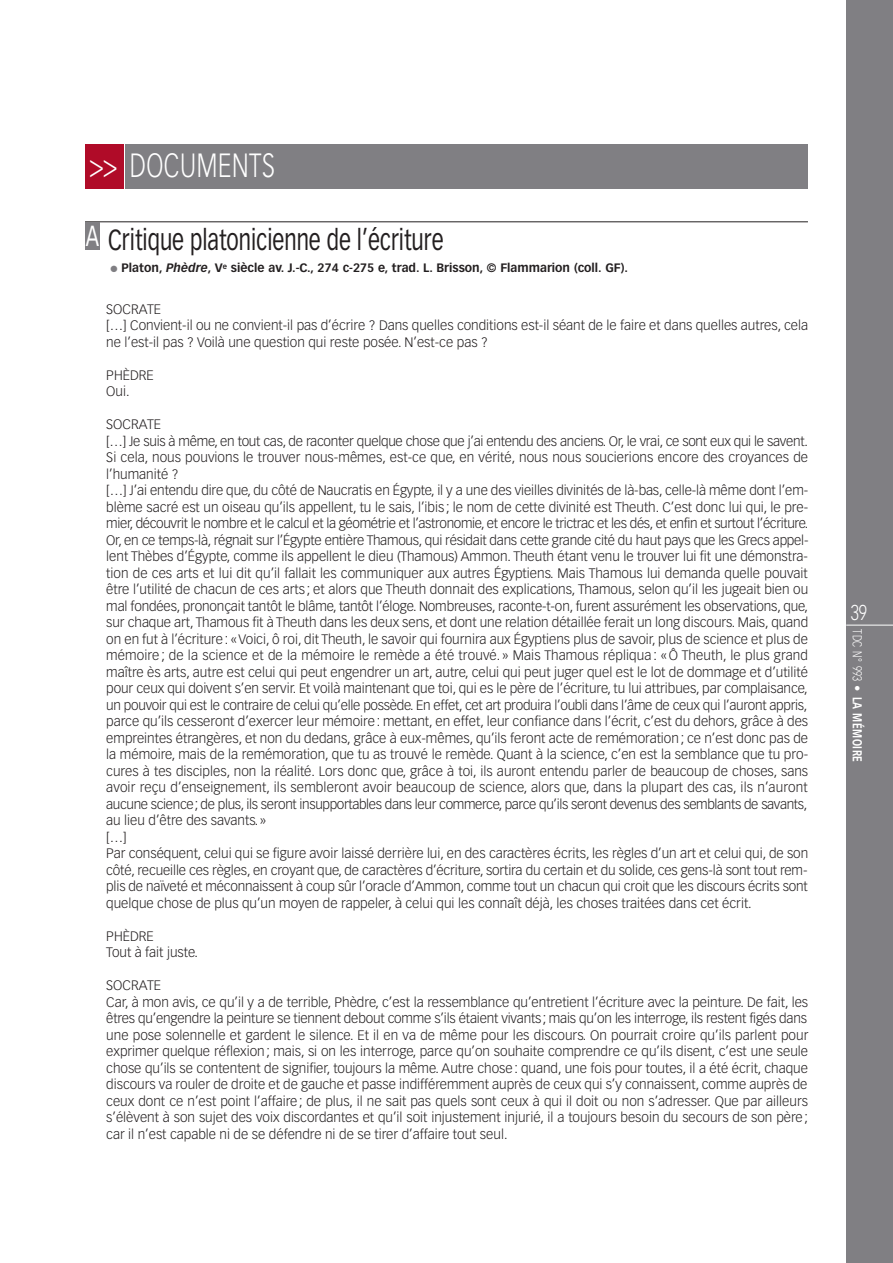
<style>
.page{position:relative;width:893px;height:1263px;background:#fff}
.page>*{position:absolute;margin:0;border:0;box-sizing:border-box;transform-origin:0 0}
.t1{font:300 33px "Vectora LH";letter-spacing:.025em;color:#fff;scale:.75 1}
.t2{font:28.5px "Vectora LH";color:#231f20;scale:.75 1}
.t3{font:28.5px "Vectora LH";color:#fff;scale:.7 1}
.t4{font:300 21px "Vectora LH";color:#fff;scale:.75 1}
.t5{font:300 13.5px/16.5px "Vectora LH";color:#231f20}
.t6{font:300 12.75px "Vectora LH";letter-spacing:.05em;color:#fff;scale:.75 1}
.t7{font:700 12px "Vectora LH";color:#231f20}
.s1{color:#807f83}
.s2{font-style:italic}
.s3{font-weight:700}
</style>
<div class="page">
<div style="left:846px;top:0;width:47px;height:1263px;background:#807f83"></div>
<hr style="left:85px;top:221px;width:723px;height:1px;background:#231f20">
<div style="left:85px;top:222px;width:15px;height:28px;background:#807f83"></div>
<hr style="left:846px;top:625px;width:47px;height:1px;background:#fff">
<div style="left:125px;top:145px;width:683px;height:44px;background:#807f83"></div>
<div style="left:85px;top:145px;width:38px;height:44px;background:#b00b28"></div>
<h1 class="t1" style="left:89px;top:151px;width:249px">&gt;&gt; DOCUMENTS</h1>
<h2 class="t3" style="left:86px;top:223px;width:21px">A</h2>
<h2 class="t2" style="left:108px;top:228px;width:449px">Critique platonicienne de l’écriture</h2>
<p class="t7" style="left:111px;top:263px;width:519px"><span class="s1">●</span> Platon, <span class="s2">Phèdre</span>, V<sup>e</sup> siècle av. J.-C., 274 c-275 e, trad. L. Brisson, © Flammarion (coll. GF).</p>
<p class="t5" style="left:106px;top:302px;width:703px">SOCRATE<br>[…] Convient-il ou ne convient-il pas d’écrire ? Dans quelles conditions est-il séant de le faire et dans quelles autres, cela ne l’est-il pas ? Voilà une question qui reste posée. N’est-ce pas ?</p>
<p class="t5" style="left:106px;top:368px;width:49px">PHÈDRE<br>Oui.</p>
<p class="t5" style="left:106px;top:417px;width:704px">SOCRATE<br>[…] Je suis à même, en tout cas, de raconter quelque chose que j’ai entendu des anciens. Or, le vrai, ce sont eux qui le savent.<br>Si cela, nous pouvions le trouver nous-mêmes, est-ce que, en vérité, nous nous soucierions encore des croyances de l’humanité ?<br>[…] J’ai entendu dire que, du côté de Naucratis en Égypte, il y a une des vieilles divinités de là-bas, celle-là même dont l’em&shy;blème sacré est un oiseau qu’ils appellent, tu le sais, l’ibis ; le nom de cette divinité est Theuth. C’est donc lui qui, le pre&shy;mier, découvrit le nombre et le calcul et la géométrie et l’astronomie, et encore le trictrac et les dés, et enfin et surtout l’écriture.<br>Or, en ce temps-là, régnait sur l’Égypte entière Thamous, qui résidait dans cette grande cité du haut pays que les Grecs appel&shy;lent Thèbes d’Égypte, comme ils appellent le dieu (Thamous) Ammon. Theuth étant venu le trouver lui fit une démonstra&shy;tion de ces arts et lui dit qu’il fallait les communiquer aux autres Égyptiens. Mais Thamous lui demanda quelle pouvait être l’utilité de chacun de ces arts ; et alors que Theuth donnait des explications, Thamous, selon qu’il les jugeait bien ou mal fondées, prononçait tantôt le blâme, tantôt l’éloge. Nombreuses, raconte-t-on, furent assurément les observations, que, sur chaque art, Thamous fit à Theuth dans les deux sens, et dont une relation détaillée ferait un long discours. Mais, quand on en fut à l’écriture: «Voici, ô roi, dit Theuth, le savoir qui fournira aux Égyptiens plus de savoir, plus de science et plus de mémoire ; de la science et de la mémoire le remède a été trouvé. » Mais Thamous répliqua : « Ô Theuth, le plus grand maître ès arts, autre est celui qui peut engendrer un art, autre, celui qui peut juger quel est le lot de dommage et d’utilité pour ceux qui doivent s’en servir. Et voilà maintenant que toi, qui es le père de l’écriture, tu lui attribues, par complaisance, un pouvoir qui est le contraire de celui qu’elle possède. En effet, cet art produira l’oubli dans l’âme de ceux qui l’auront appris, parce qu’ils cesseront d’exercer leur mémoire : mettant, en effet, leur confiance dans l’écrit, c’est du dehors, grâce à des empreintes étrangères, et non du dedans, grâce à eux-mêmes, qu’ils feront acte de remémoration ; ce n’est donc pas de la mémoire, mais de la remémoration, que tu as trouvé le remède. Quant à la science, c’en est la semblance que tu pro&shy;cures à tes disciples, non la réalité. Lors donc que, grâce à toi, ils auront entendu parler de beaucoup de choses, sans avoir reçu d’enseignement, ils sembleront avoir beaucoup de science, alors que, dans la plupart des cas, ils n’auront aucune science; de plus, ils seront insupportables dans leur commerce, parce qu’ils seront devenus des semblants de savants, au lieu d’être des savants.»<br>[…]<br>Par conséquent, celui qui se figure avoir laissé derrière lui, en des caractères écrits, les règles d’un art et celui qui, de son côté, recueille ces règles, en croyant que, de caractères d’écriture, sortira du certain et du solide, ces gens-là sont tout rem&shy;plis de naïveté et méconnaissent à coup sûr l’oracle d’Ammon, comme tout un chacun qui croit que les discours écrits sont quelque chose de plus qu’un moyen de rappeler, à celui qui les connaît déjà, les choses traitées dans cet écrit.</p>
<p class="t5" style="left:106px;top:928px;width:93px">PHÈDRE<br>Tout à fait juste.</p>
<p class="t5" style="left:106px;top:978px;width:704px">SOCRATE<br>Car, à mon avis, ce qu’il y a de terrible, Phèdre, c’est la ressemblance qu’entretient l’écriture avec la peinture. De fait, les êtres qu’engendre la peinture se tiennent debout comme s’ils étaient vivants; mais qu’on les interroge, ils restent figés dans une pose solennelle et gardent le silence. Et il en va de même pour les discours. On pourrait croire qu’ils parlent pour exprimer quelque réflexion ; mais, si on les interroge, parce qu’on souhaite comprendre ce qu’ils disent, c’est une seule chose qu’ils se contentent de signifier, toujours la même. Autre chose : quand, une fois pour toutes, il a été écrit, chaque discours va rouler de droite et de gauche et passe indifféremment auprès de ceux qui s’y connaissent, comme auprès de ceux dont ce n’est point l’affaire ; de plus, il ne sait pas quels sont ceux à qui il doit ou non s’adresser. Que par ailleurs s’élèvent à son sujet des voix discordantes et qu’il soit injustement injurié, il a toujours besoin du secours de son père; car il n’est capable ni de se défendre ni de se tirer d’affaire tout seul.</p>
<h3 class="t4" style="left:851px;top:604px;width:23px">39</h3>
<p class="t6" style="left:863px;top:629px;width:178px;rotate:90deg">TDC N° 993 • <span class="s3">LA MÉMOIRE</span></p>
</div>
